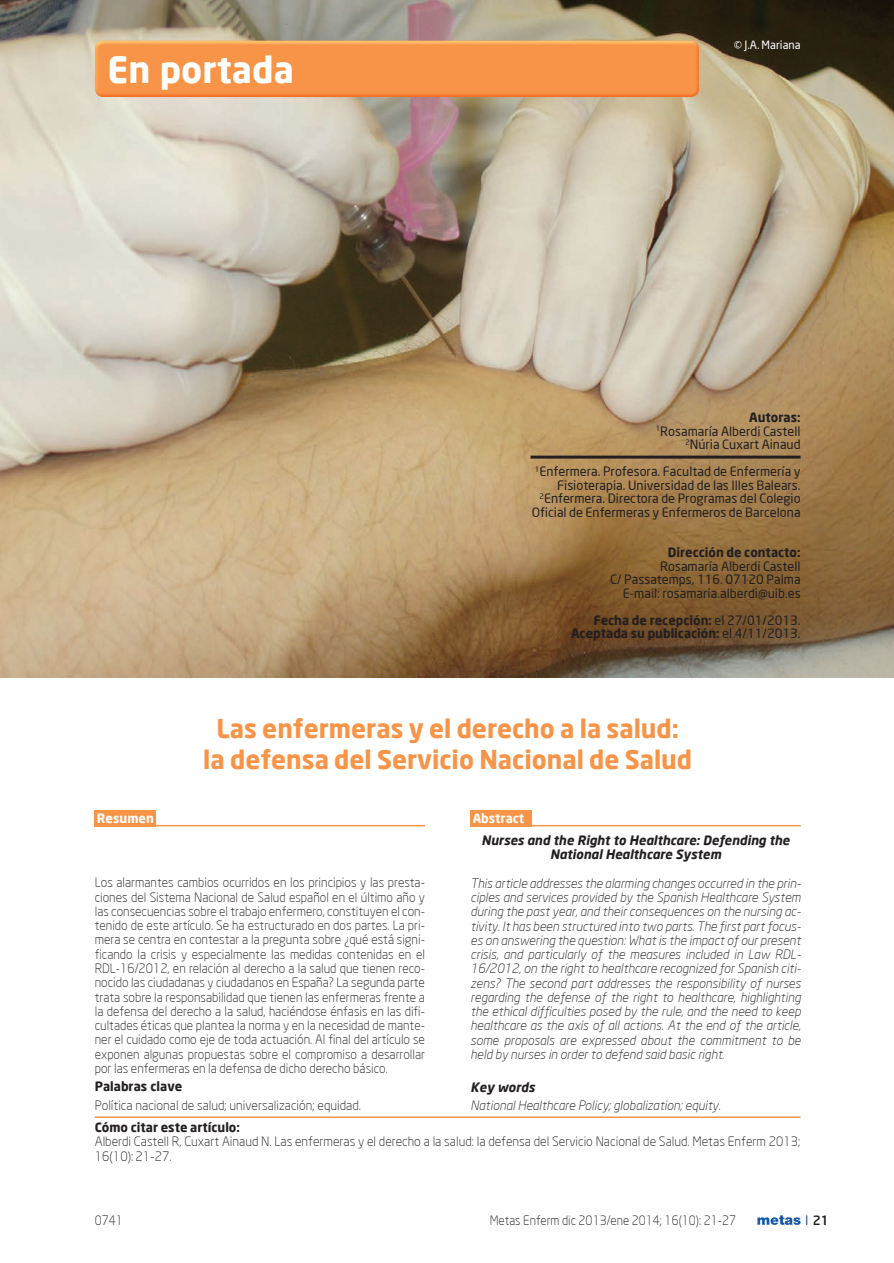
<style>
.page{position:relative;width:894px;height:1263px;background:#fff}
.page>*{position:absolute;margin:0;border:0;box-sizing:border-box;transform-origin:0 0}
.t1{font:700 36px "Neo Sans";color:#fff}
.t2{font:700 25.5px/30.6px "Neo Sans";color:#f79447;text-align:center}
.t3{font:300 12.75px/14.2px "Neo Sans";color:#231f20}
.t4{font:italic 300 12.75px/14.2px "Neo Sans";color:#231f20;text-align:justify}
.t5{font:12.75px/13.5px "Neo Sans";color:#231f20;text-align:right}
.t6{font:italic 700 12.75px/14.2px "Neo Sans";color:#231f20;text-align:center}
.t7{font:700 12.75px/13.5px "Neo Sans";color:#231f20;text-align:right}
.t8{font:300 12.75px "Neo Sans";color:#231f20;scale:.95 1}
.t9{font:700 12.75px "Neo Sans";color:#fff}
.t10{font:500 12.75px "Neo Sans";color:#231f20}
.t11{font:11.25px "Neo Sans";color:#fff}
.s1{font-weight:700}
.s2{font-weight:400}
</style>
<div class="page">
<hr style="left:95px;top:825px;width:330px;height:1px;background:#f79447">
<div style="left:95px;top:809px;width:61px;height:17px;background:#f79447"></div>
<hr style="left:471px;top:825px;width:330px;height:1px;background:#f79447">
<div style="left:471px;top:809px;width:61px;height:17px;background:#f79447"></div>
<hr style="left:95px;top:1116px;width:706px;height:1px;background:#f79447">
<img style="left:0;top:0;width:894px;height:677px">
<svg style="left:93px;top:38px;width:609px;height:4px;background:#cbaf85"></svg>
<div style="left:93px;top:42px;width:609px;height:58px;background:#f79447"></div>
<hr style="left:531px;top:455px;width:270px;height:3px;background:#231f20">
<svg style="left:757px;top:1215px;width:50px;height:9px"></svg>
<h1 class="t1" style="left:108px;top:46px;width:188px">En portada</h1>
<p class="t11" style="left:734px;top:38px;width:68px">© J.A. Mariana</p>
<p class="t5" style="left:656px;top:410px;width:146px"><span class="s1">Autoras:<br></span><sup>1</sup>Rosamaría Alberdi Castell<br><sup>2</sup>Núria Cuxart Ainaud</p>
<p class="t5" style="left:532px;top:464px;width:270px"><sup>1</sup>Enfermera. Profesora. Facultad de Enfermería y Fisioterapia. Universidad de las Illes Balears.<br><sup>2</sup>Enfermera. Directora de Programas del Colegio Oficial de Enfermeras y Enfermeros de Barcelona</p>
<p class="t5" style="left:610px;top:545px;width:192px"><span class="s1">Dirección de contacto:<br></span>Rosamaría Alberdi Castell<br>C/ Passatemps, 116. 07120 Palma<br>E-mail: rosamaria.alberdi@uib.es</p>
<p class="t7" style="left:571px;top:613px;width:231px">Fecha de recepción: <span class="s2">el 27/01/2013.<br></span>Aceptada su publicación: <span class="s2">el 4/11/2013.</span></p>
<p class="t9" style="left:97px;top:810px;width:58px">Resumen</p>
<p class="t2" style="left:203px;top:712px;width:490px">Las enfermeras y el derecho a la salud: la defensa del Servicio Nacional de Salud</p>
<p class="t9" style="left:473px;top:810px;width:53px">Abstract</p>
<p class="t3" style="left:95px;top:875px;width:332px;text-align:justify">Los alarmantes cambios ocurridos en los principios y las presta&shy;ciones del Sistema Nacional de Salud español en el último año y las consecuencias sobre el trabajo enfermero, constituyen el con&shy;tenido de este artículo. Se ha estructurado en dos partes. La pri&shy;mera se centra en contestar a la pregunta sobre ¿qué está signi&shy;ficando la crisis y especialmente las medidas contenidas en el RDL-16/2012, en relación al derecho a la salud que tienen reco&shy;nocido las ciudadanas y ciudadanos en España? La segunda parte trata sobre la responsabilidad que tienen las enfermeras frente a la defensa del derecho a la salud, haciéndose énfasis en las difi&shy;cultades éticas que plantea la norma y en la necesidad de mante&shy;ner el cuidado como eje de toda actuación. Al final del artículo se exponen algunas propuestas sobre el compromiso a desarrollar por las enfermeras en la defensa de dicho derecho básico.</p>
<p class="t3" style="left:95px;top:1077px;width:268px;line-height:18.5px"><span class="s1">Palabras clave<br></span>Política nacional de salud; universalización; equidad.</p>
<p class="t6" style="left:482px;top:832px;width:310px">Nurses and the Right to Healthcare: Defending the<br>National Healthcare System</p>
<p class="t4" style="left:471px;top:875px;width:332px">This article addresses the alarming changes occurred in the prin&shy;ciples and services provided by the Spanish Healthcare System during the past year, and their consequences on the nursing ac&shy;tivity. It has been structured into two parts. The first part focus&shy;es on answering the question: What is the impact of our present crisis, and particularly of the measures included in Law RDL-16/2012, on the right to healthcare recognized for Spanish citi&shy;zens? The second part addresses the responsibility of nurses regarding the defense of the right to healthcare, highlighting the ethical difficulties posed by the rule, and the need to keep healthcare as the axis of all actions. At the end of the article, some proposals are expressed about the commitment to be held by nurses in order to defend said basic right.</p>
<p class="t4" style="left:471px;top:1077px;width:252px;line-height:18.5px"><span class="s1">Key words<br></span>National Healthcare Policy; globalization; equity.</p>
<p class="t3" style="left:95px;top:1120px;width:707px"><span class="s1">Cómo citar este artículo:<br></span>Alberdi Castell R, Cuxart Ainaud N. Las enfermeras y el derecho a la salud: la defensa del Servicio Nacional de Salud. Metas Enferm 2013;<br>16(10): 21-27.</p>
<p class="t8" style="left:95px;top:1212px;width:31px">0741</p>
<p class="t8" style="left:490px;top:1212px;width:261px">Metas Enferm dic 2013/ene 2014; 16(10): 21-27</p>
<p class="t10" style="left:813px;top:1212px;width:18px">21</p>
</div>
